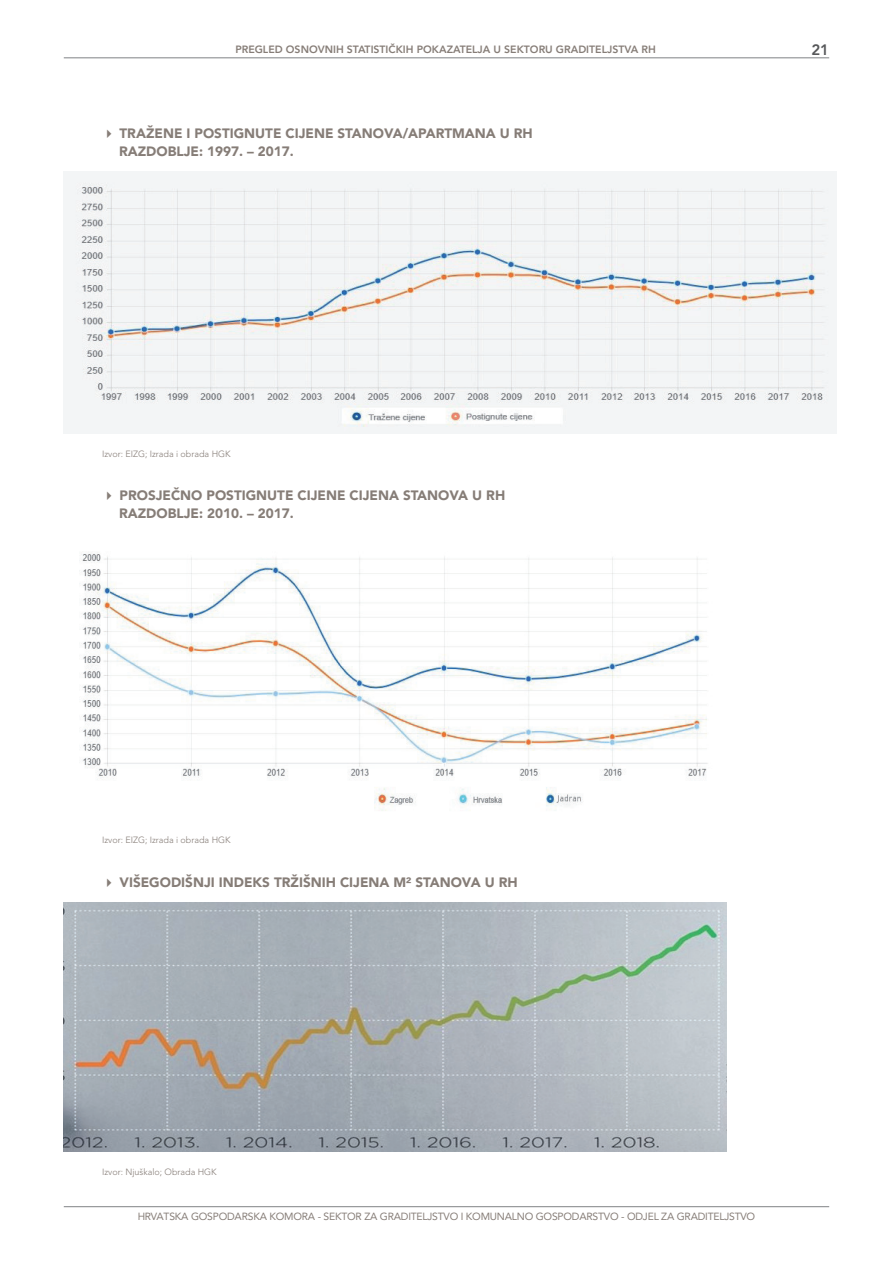
<style>
.page{position:relative;width:893px;height:1263px;background:#fff}
.page>*{position:absolute;margin:0;border:0;box-sizing:border-box;transform-origin:0 0}
.t1{font:800 15px "Avenir LT Pro";color:#57585a}
.t2{font:900 13.5px/18px "Avenir LT Pro";color:#867d77}
.t3{font:800 10.5px "Avenir LT Pro";color:#867d77}
.t4{font:10.35px "Avenir LT Pro";letter-spacing:-.02em;color:#867d77}
.t5{font:300 9px "Avenir LT Pro";color:#867d77}
</style>
<div class="page">
<hr style="left:64px;top:58px;width:765px;height:1px;background:#808285">
<hr style="left:64px;top:1206px;width:765px;height:1px;background:#808285">
<img style="left:64px;top:172px;width:773px;height:261px">
<img style="left:79px;top:553px;width:629px;height:258px">
<img style="left:64px;top:903px;width:662px;height:248px">
<p class="t3" style="left:235px;top:45px;width:422px">PREGLED OSNOVNIH STATISTIČKIH POKAZATELJA U SEKTORU GRADITELJSTVA RH</p>
<p class="t2" style="left:119px;top:125px;width:415px;text-indent:-17px">✔ TRAŽENE I POSTIGNUTE CIJENE STANOVA/APARTMANA U RH<br>RAZDOBLJE: 1997. – 2017.</p>
<p class="t5" style="left:102px;top:450px;width:130px">Izvor: EIZG; Izrada i obrada HGK</p>
<p class="t2" style="left:119px;top:487px;width:388px;text-indent:-17px">✔ PROSJEČNO POSTIGNUTE CIJENE CIJENA STANOVA U RH<br>RAZDOBLJE: 2010. – 2017.</p>
<p class="t1" style="left:811px;top:43px;width:19px">21</p>
<p class="t5" style="left:102px;top:836px;width:130px">Izvor: EIZG; Izrada i obrada HGK</p>
<p class="t2" style="left:102px;top:874px;width:417px">✔ VIŠEGODIŠNJI INDEKS TRŽIŠNIH CIJENA M² STANOVA U RH</p>
<p class="t5" style="left:102px;top:1168px;width:116px">Izvor: Njuškalo; Obrada HGK</p>
<p class="t4" style="left:138px;top:1211px;width:619px">HRVATSKA GOSPODARSKA KOMORA - SEKTOR ZA GRADITELJSTVO I KOMUNALNO GOSPODARSTVO - ODJEL ZA GRADITELJSTVO</p>
</div>
